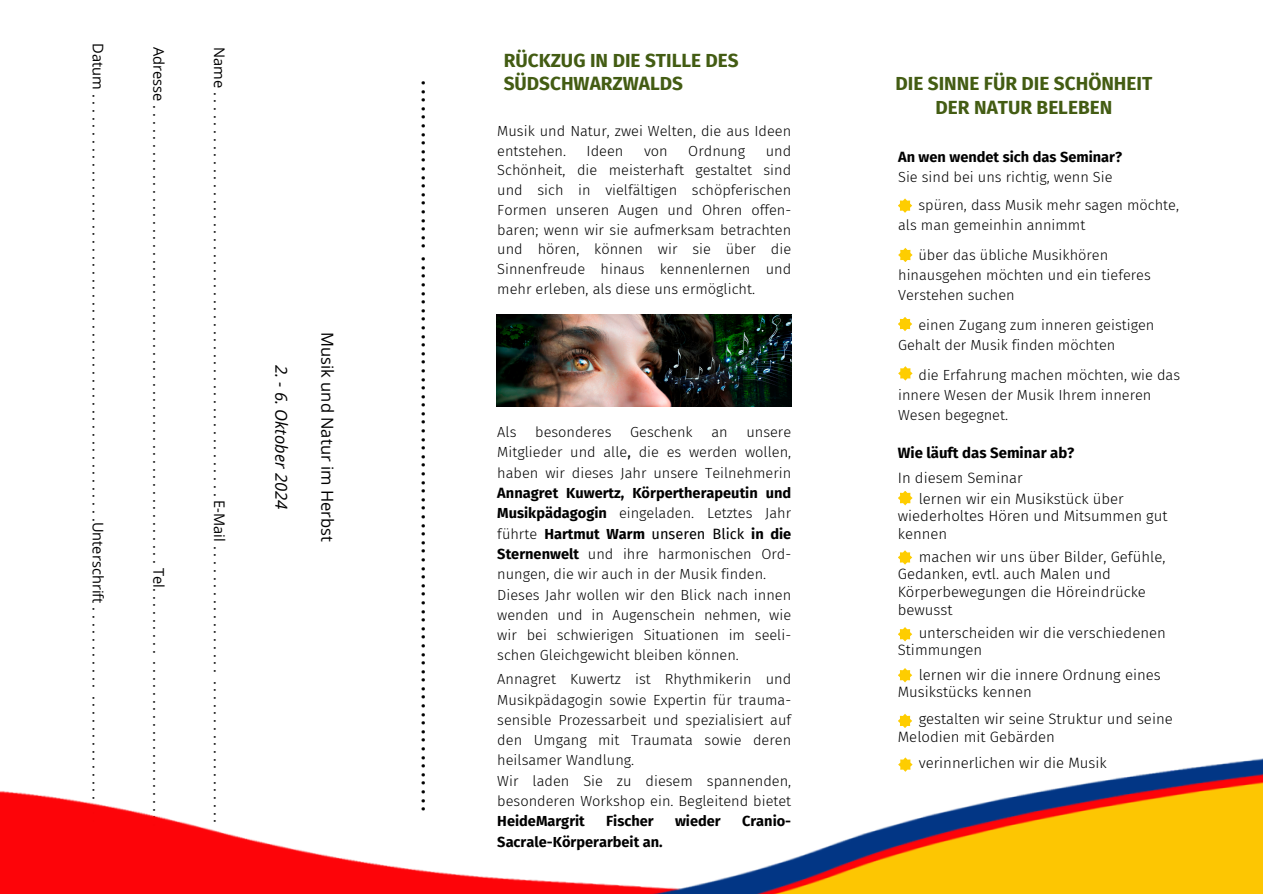
<style>
.page{position:relative;width:1263px;height:894px;background:#fff}
.page>*{position:absolute;margin:0;border:0;box-sizing:border-box;transform-origin:0 0}
.t1{font:700 18.9px/23px "Fira Sans";color:#435c13}
.t2{font:700 18px "Fira Sans";color:#000}
.t3{font:16.5px "Open Sans";color:#000}
.t4{font:italic 16.5px "Open Sans";color:#000}
.t5{font:300 15px/17.5px "Fira Sans";color:#000}
.t6{font:700 15px "Fira Sans";color:#000}
.t7{font:14.7px "Open Sans";color:#000}
.t8{font:300 14.55px/20.2px "Fira Sans";color:#000;text-align:justify}
.t9{font:700 14.55px "Fira Sans";color:#000}
.s1{font-weight:400}
.s2{font-weight:700}
</style>
<div class="page">
<img style="left:0;top:758px;width:1263px;height:135px">
<img style="left:496px;top:314px;width:295px;height:93px">
<svg style="left:898px;top:491px;width:15px;height:14px"></svg>
<svg style="left:898px;top:550px;width:14px;height:14px"></svg>
<svg style="left:898px;top:668px;width:14px;height:14px"></svg>
<svg style="left:898px;top:713px;width:14px;height:15px"></svg>
<svg style="left:898px;top:757px;width:15px;height:14px"></svg>
<svg style="left:898px;top:198px;width:14px;height:15px"></svg>
<svg style="left:898px;top:366px;width:15px;height:14px"></svg>
<svg style="left:898px;top:317px;width:14px;height:14px"></svg>
<svg style="left:898px;top:248px;width:15px;height:14px"></svg>
<svg style="left:898px;top:627px;width:14px;height:14px"></svg>
<p class="t7" style="left:109px;top:43px;width:781px;rotate:90deg">Datum........................................................Unterschrift........... .................</p>
<p class="t1" style="left:504px;top:49px;width:237px">RÜCKZUG IN DIE STILLE DES<br>SÜDSCHWARZWALDS</p>
<p class="t7" style="left:169px;top:47px;width:781px;rotate:90deg">Adresse............................................................Tel......... ......................</p>
<p class="t7" style="left:230px;top:47px;width:777px;rotate:90deg">Name.....................................................E-Mail................. ...................</p>
<h3 class="t1" style="left:895px;top:72px;width:258px;line-height:23.7px;text-align:center">DIE SINNE FÜR DIE SCHÖNHEIT<br>DER NATUR BELEBEN</h3>
<p class="t2" style="left:408px;top:811px;width:731px;rotate:-90deg">................................................................. ....................</p>
<p class="t8" style="left:497px;top:121px;width:295px;line-height:19.6px">Musik und Natur, zwei Welten, die aus Ideen entstehen.</p>
<p class="t8" style="left:497px;top:141px;width:295px;line-height:19.6px;text-indent:268px">und Schönheit, die meisterhaft gestaltet sind und sich in vielfältigen schöpferischen Formen unseren Augen und Ohren offen&shy;baren; wenn wir sie aufmerksam betrachten und hören, können wir sie über die Sinnenfreude hinaus kennenlernen und mehr erleben, als diese uns ermöglicht.</p>
<h2 class="t9" style="left:898px;top:148px;width:225px">An wen wendet sich das Seminar?</h2>
<p class="t8" style="left:587px;top:141px;width:38px">Ideen</p>
<p class="t8" style="left:644px;top:141px;width:25px">von</p>
<p class="t8" style="left:688px;top:141px;width:58px">Ordnung</p>
<h3 class="t8" style="left:898px;top:167px;width:216px">Sie sind bei uns richtig, wenn Sie</h3>
<h3 class="t8" style="left:898px;top:195px;width:282px;text-indent:20px">spüren, dass Musik mehr sagen möchte, als man gemeinhin annimmt</h3>
<h3 class="t8" style="left:898px;top:245px;width:254px;text-align:left;text-indent:20px">über das übliche Musikhören hinausgehen möchten und ein tieferes<br>Verstehen suchen</h3>
<h3 class="t8" style="left:898px;top:315px;width:258px;text-indent:20px">einen Zugang zum inneren geistigen<br>Gehalt der Musik finden möchten</h3>
<h3 class="t8" style="left:898px;top:365px;width:284px;text-align:left;text-indent:20px">die Erfahrung machen möchten, wie das innere Wesen der Musik Ihrem inneren<br>Wesen begegnet.</h3>
<p class="t3" style="left:339px;top:332px;width:211px;rotate:90deg">Musik und Natur im Herbst</p>
<p class="t4" style="left:293px;top:364px;width:146px;rotate:90deg">2. - 6. Oktober 2024</p>
<p class="t8" style="left:497px;top:422px;width:21px">Als</p>
<p class="t8" style="left:535px;top:422px;width:78px">besonderes</p>
<p class="t8" style="left:630px;top:422px;width:64px">Geschenk</p>
<p class="t8" style="left:711px;top:422px;width:18px">an</p>
<p class="t8" style="left:497px;top:422px;width:295px;text-indent:249px">unsere Mitglieder und alle<span class="s1">,</span> die es werden wollen, haben wir dieses Jahr unsere Teilnehmerin <span class="s2">Annagret Kuwertz, Körpertherapeutin und Musikpädagogin</span> eingeladen. Letztes Jahr führte <span class="s2">Hartmut Warm</span> <span class="s1">unseren Blick</span> <span class="s2">in die Sternenwelt</span> und ihre harmonischen Ord&shy;nungen, die wir auch in der Musik finden.</p>
<h3 class="t8" style="left:497px;top:584px;width:295px">Dieses Jahr wollen wir den Blick nach innen wenden und in Augenschein nehmen, wie wir bei schwierigen Situationen im seeli&shy;schen Gleichgewicht bleiben können.</h3>
<h3 class="t8" style="left:497px;top:669px;width:295px">Annagret Kuwertz ist Rhythmikerin und Musikpädagogin sowie Expertin für trauma&shy;sensible Prozessarbeit und spezialisiert auf den Umgang mit Traumata sowie deren heilsamer Wandlung.</h3>
<p class="t8" style="left:497px;top:770px;width:295px">Wir laden Sie zu diesem spannenden, besonderen Workshop ein. Begleitend bietet <span class="s2">HeideMargrit</span></p>
<p class="t6" style="left:898px;top:443px;width:178px">Wie läuft das Seminar ab?</p>
<p class="t5" style="left:898px;top:468px;width:126px">In diesem Seminar</p>
<p class="t5" style="left:898px;top:490px;width:271px;text-indent:21px">lernen wir ein Musikstück über wiederholtes Hören und Mitsummen gut kennen</p>
<p class="t5" style="left:898px;top:548px;width:269px;text-indent:21px">machen wir uns über Bilder, Gefühle,<br>Gedanken, evtl. auch Malen und<br>Körperbewegungen die Höreindrücke bewusst</p>
<h1 class="t5" style="left:898px;top:623px;width:269px;text-indent:21px">unterscheiden wir die verschiedenen<br>Stimmungen</h1>
<h1 class="t5" style="left:898px;top:665px;width:264px;text-indent:21px">lernen wir die innere Ordnung eines<br>Musikstücks kennen</h1>
<p class="t5" style="left:898px;top:710px;width:276px;text-indent:21px">gestalten wir seine Struktur und seine<br>Melodien mit Gebärden</p>
<p class="t5" style="left:919px;top:754px;width:190px">verinnerlichen wir die Musik</p>
<p class="t9" style="left:606px;top:812px;width:49px">Fischer</p>
<p class="t9" style="left:675px;top:812px;width:47px">wieder</p>
<p class="t9" style="left:742px;top:812px;width:51px">Cranio-</p>
<p class="t9" style="left:497px;top:832px;width:167px">Sacrale-Körperarbeit an.</p>
</div>
